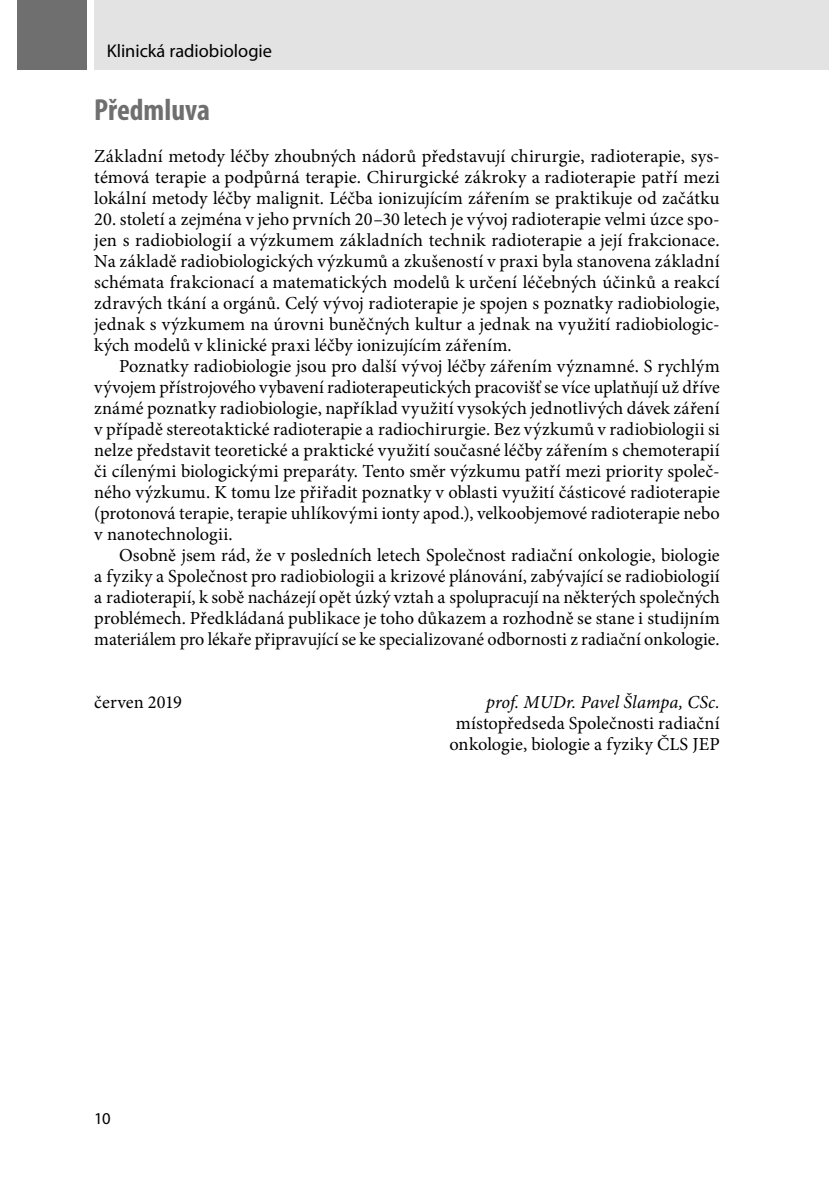
<style>
.page{position:relative;width:829px;height:1191px;background:#fff}
.page>*{position:absolute;margin:0;border:0;box-sizing:border-box;transform-origin:0 0}
._1_nadpis{font:700 condensed 30.62px "Myriad Pro";color:#706f6f}
.text{font:18.38px/21px "Minion Pro";color:#000;text-align:justify}
.text_1__odstavec_bez{font:18.38px/21px "Minion Pro";letter-spacing:.005em;color:#000;text-align:justify}
.text_1__odstavec{font:italic 18.38px "Minion Pro";color:#000}
.t1{font:18.38px "Myriad Pro";color:#000}
.text_1__odstavec-2{font:18.38px "Minion Pro";color:#000}
.t2{font:16.62px "Myriad Pro";color:#000}
</style>
<div class="page">
<div style="left:94px;top:0;width:734px;height:69px;background:#e3e3e3"></div>
<div style="left:17px;top:0;width:70px;height:69px;background:#706f6f"></div>
<p class="t1" style="left:107px;top:40px;width:167px">Klinická radiobiologie</p>
<p class="_1_nadpis" style="left:94px;top:91px;width:117px">Předmluva</p>
<p class="text_1__odstavec_bez" style="left:94px;top:146px;width:627px">Základní metody léčby zhoubných nádorů představují chirurgie, radioterapie, sys&shy;témová terapie a podpůrná terapie. Chirurgické zákroky a radioterapie patří mezi lokální metody léčby malignit. Léčba ionizujícím zářením se praktikuje od začátku</p>
<p class="text_1__odstavec_bez" style="left:94px;top:209px;width:627px">20. století a zejména v jeho prvních 20–30 letech je vývoj radioterapie velmi úzce spo&shy;jen s radiobiologií a výzkumem základních technik radioterapie a její frakcionace.<br>Na základě radiobiologických výzkumů a zkušeností v praxi byla stanovena základní schémata frakcionací a matematických modelů k určení léčebných účinků a reakcí zdravých tkání a orgánů. Celý vývoj radioterapie je spojen s poznatky radiobiologie, jednak s výzkumem na úrovni buněčných kultur a jednak na využití radiobiologic&shy;kých modelů v klinické praxi léčby ionizujícím zářením.</p>
<p class="text" style="left:94px;top:356px;width:627px;text-indent:25px">Poznatky radiobiologie jsou pro další vývoj léčby zářením významné. S rychlým vývojem přístrojového vybavení radioterapeutických pracovišť se více uplatňují už dříve známé poznatky radiobiologie, například využití vysokých jednotlivých dávek záření v případě stereotaktické radioterapie a radiochirurgie. Bez výzkumů v radiobiologii si nelze představit teoretické a praktické využití současné léčby zářením s chemoterapií či cílenými biologickými preparáty. Tento směr výzkumu patří mezi priority společ&shy;ného výzkumu. K tomu lze přiřadit poznatky v oblasti využití částicové radioterapie (protonová terapie, terapie uhlíkovými ionty apod.), velkoobjemové radioterapie nebo v nanotechnologii.</p>
<p class="text" style="left:94px;top:545px;width:627px;text-indent:25px">Osobně jsem rád, že v posledních letech Společnost radiační onkologie, biologie a fyziky a Společnost pro radiobiologii a krizové plánování, zabývající se radiobiologií a radioterapií, k sobě nacházejí opět úzký vztah a spolupracují na některých společných problémech. Předkládaná publikace je toho důkazem a rozhodně se stane i studijním materiálem pro lékaře připravující se ke specializované odbornosti z radiační onkologie.</p>
<p class="text_1__odstavec-2" style="left:94px;top:690px;width:89px">červen 2019</p>
<p class="text_1__odstavec" style="left:486px;top:690px;width:235px">prof. MUDr. Pavel Šlampa, CSc.</p>
<p class="text_1__odstavec_bez" style="left:455px;top:713px;width:265px">místopředseda Společnosti radiační</p>
<p class="text_1__odstavec_bez" style="left:449px;top:734px;width:272px">onkologie, biologie a fyziky ČLS JEP</p>
<p class="t2" style="left:94px;top:1108px;width:18px">10</p>
</div>
